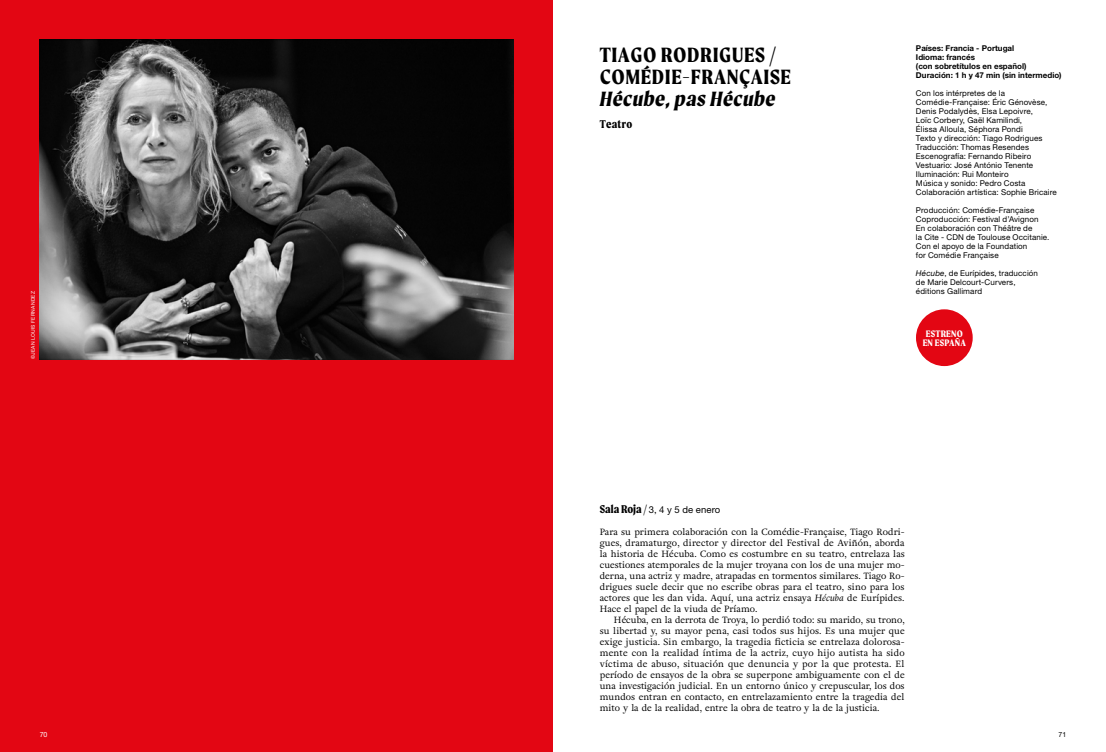
<style>
.page{position:relative;width:1106px;height:752px;background:#fff}
.page>*{position:absolute;margin:0;border:0;box-sizing:border-box;transform-origin:0 0}
.t1{font:700 22px/22px "Moret";letter-spacing:.025em;color:#000}
.t2{font:italic 700 22px "Moret";letter-spacing:.025em;color:#000}
.t3{font:700 12px "Moret";letter-spacing:.02em;color:#000}
.t4{font:700 10px/9px "Moret";letter-spacing:.02em;color:#fff;text-align:center}
.t5{font:9.5px "Helvetica Neue LT Pro";letter-spacing:.005em;color:#000}
.t6{font:9px/11px "Adriane Text";color:#000;text-align:justify}
.t7{font:8px/9px "Helvetica Neue LT Pro";letter-spacing:.015em;color:#000}
.t8{font:700 8px/9px "Helvetica Neue LT Pro";color:#000}
.t9{font:7px "Helvetica Neue LT Pro";color:#fff}
.t10{font:7px "Helvetica Neue LT Pro";color:#000}
.t11{font:5px "Helvetica Neue LT Pro";letter-spacing:.045em;color:#fff}
.s1{font-style:italic}
.s2{font-family:"Moret";font-weight:700;font-size:12px}
</style>
<div class="page">
<div style="left:0;top:0;width:553px;height:751px;background:#e30613"></div>
<div style="left:916px;top:309px;width:56px;height:57px;background:#e30613;border-radius:50%"></div>
<img style="left:40px;top:40px;width:473px;height:319px">
<p class="t11" style="left:30px;top:359px;width:69px;rotate:-90deg">©JEAN LOUIS FERNANDEZ</p>
<h1 class="t1" style="left:600px;top:43px;width:193px">TIAGO RODRIGUES /<br>COMÉDIE-FRANÇAISE</h1>
<h1 class="t2" style="left:600px;top:86px;width:177px">Hécube, pas Hécube</h1>
<h2 class="t3" style="left:600px;top:117px;width:34px">Teatro</h2>
<p class="t8" style="left:916px;top:43px;width:147px">Países: Francia - Portugal<br>Idioma: francés<br>(con sobretítulos en español)<br>Duración: 1 h y 47 min (sin intermedio)</p>
<p class="t7" style="left:916px;top:88px;width:142px">Con los intérpretes de la<br>Comédie-Française: Éric Génovèse,<br>Denis Podalydès, Elsa Lepoivre,<br>Loïc Corbery, Gaël Kamilindi,<br>Élissa Alloula, Séphora Pondi<br>Texto y dirección: Tiago Rodrigues<br>Traducción: Thomas Resendes<br>Escenografía: Fernando Ribeiro<br>Vestuario: José António Tenente<br>Iluminación: Rui Monteiro<br>Música y sonido: Pedro Costa<br>Colaboración artística: Sophie Bricaire</p>
<p class="t7" style="left:916px;top:205px;width:135px">Producción: Comédie-Française<br>Coproducción: Festival d’Avignon<br>En colaboración con Théâtre de<br>la Cite - CDN de Toulouse Occitanie.<br>Con el apoyo de la Foundation<br>for Comédie Française</p>
<p class="t7" style="left:916px;top:268px;width:123px"><span class="s1">Hécube</span>, de Eurípides, traducción de Marie Delcourt-Curvers, éditions Gallimard</p>
<p class="t4" style="left:922px;top:329px;width:45px">ESTRENO<br>EN ESPAÑA</p>
<p class="t5" style="left:600px;top:504px;width:122px"><span class="s2">Sala Roja /</span> 3, 4 y 5 de enero</p>
<p class="t6" style="left:600px;top:526px;width:306px">Para su primera colaboración con la Comédie-Française, Tiago Rodri&shy;gues, dramaturgo, director y director del Festival de Aviñón, aborda la historia de Hécuba. Como es costumbre en su teatro, entrelaza las cuestiones atemporales de la mujer troyana con los de una mujer mo&shy;derna, una actriz y madre, atrapadas en tormentos similares. Tiago Ro&shy;drigues suele decir que no escribe obras para el teatro, sino para los actores que les dan vida. Aquí, una actriz ensaya <span class="s1">Hécuba</span> de Eurípides.<br>Hace el papel de la viuda de Príamo.</p>
<p class="t6" style="left:600px;top:614px;width:306px;text-indent:14px">Hécuba, en la derrota de Troya, lo perdió todo: su marido, su trono, su libertad y, su mayor pena, casi todos sus hijos. Es una mujer que exige justicia. Sin embargo, la tragedia ficticia se entrelaza dolorosa&shy;mente con la realidad íntima de la actriz, cuyo hijo autista ha sido víctima de abuso, situación que denuncia y por la que protesta. El período de ensayos de la obra se superpone ambiguamente con el de una investigación judicial. En un entorno único y crepuscular, los dos mundos entran en contacto, en entrelazamiento entre la tragedia del mito y la de la realidad, entre la obra de teatro y la de la justicia.</p>
<p class="t9" style="left:40px;top:729px;width:9px">70</p>
<p class="t10" style="left:1058px;top:729px;width:9px">71</p>
</div>
